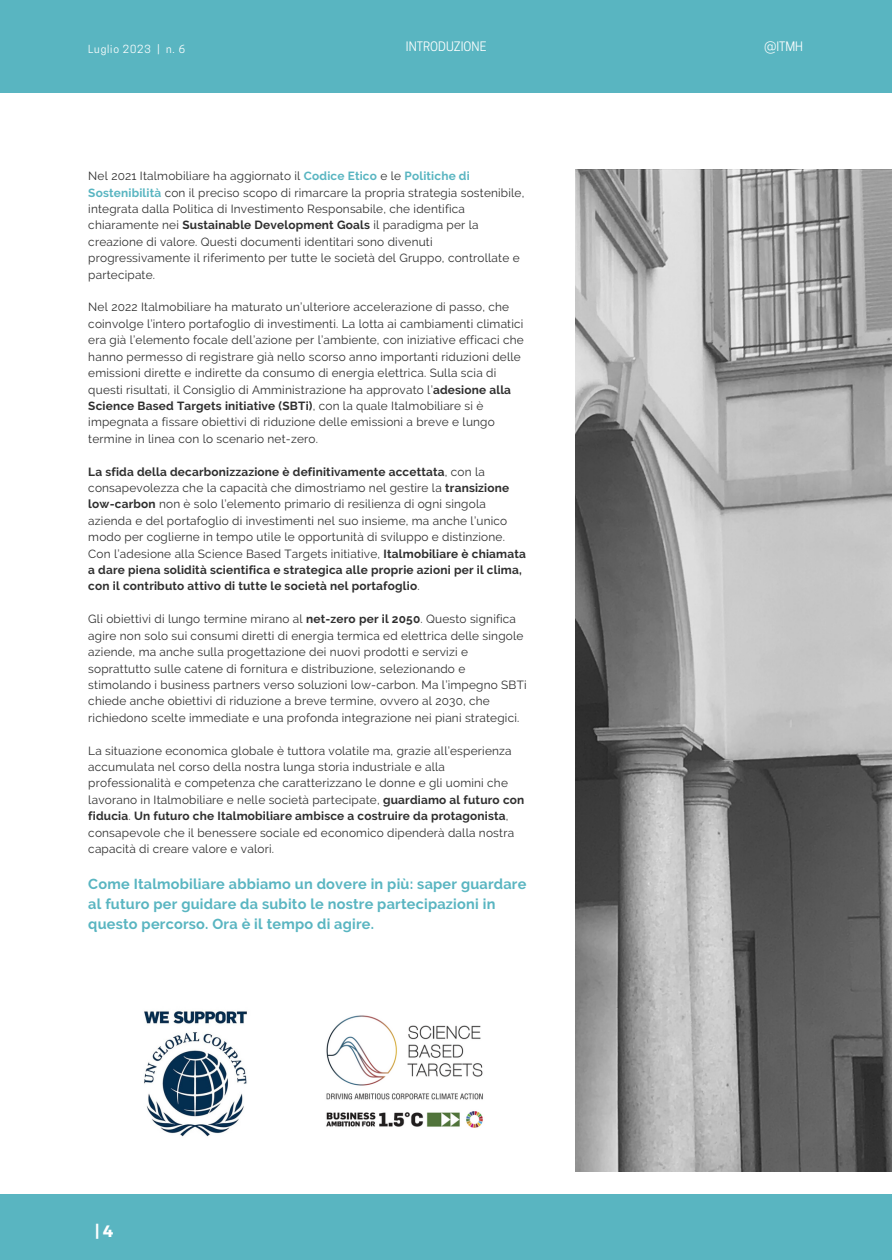
<style>
.page{position:relative;width:892px;height:1260px;background:#fff}
.page>*{position:absolute;margin:0;border:0;box-sizing:border-box;transform-origin:0 0}
.t1{font:700 16.54px "Montserrat";color:#fff}
.t2{font:700 14.44px/20.4px "Raleway";letter-spacing:.015em;color:#59b5c1}
.t3{font:12.25px "Cooper Hewitt";color:#fff}
.t4{font:11.81px/16.4px "Raleway";letter-spacing:.015em;color:#2f2f2f}
.t5{font:10.5px "Cooper Hewitt";letter-spacing:.08em;color:#fff}
.s1{font-weight:700;color:#59b5c1}
.s2{font-weight:700}
</style>
<div class="page">
<div style="left:0;top:1195px;width:891px;height:65px;background:#59b5c1"></div>
<div style="left:0;top:0;width:891px;height:93px;background:#59b5c1"></div>
<img style="left:326px;top:1015px;width:157px;height:113px">
<img style="left:144px;top:1011px;width:103px;height:126px">
<img style="left:575px;top:170px;width:316px;height:1002px">
<p class="t5" style="left:88px;top:45px;width:98px">Luglio 2023 | n. 6</p>
<p class="t3" style="left:406px;top:42px;width:82px">INTRODUZIONE</p>
<p class="t3" style="left:764px;top:42px;width:40px">@ITMH</p>
<p class="t4" style="left:88px;top:168px;width:437px">Nel 2021 Italmobiliare ha aggiornato il <span class="s1">Codice Etico</span> e le <span class="s1">Politiche di Sostenibilità</span> con il preciso scopo di rimarcare la propria strategia sostenibile, integrata dalla Politica di Investimento Responsabile, che identifica chiaramente nei <span class="s2">Sustainable Development Goals</span> il paradigma per la creazione di valore. Questi documenti identitari sono divenuti progressivamente il riferimento per tutte le società del Gruppo, controllate e partecipate.</p>
<p class="t4" style="left:88px;top:299px;width:437px">Nel 2022 Italmobiliare ha maturato un’ulteriore accelerazione di passo, che coinvolge l’intero portafoglio di investimenti. La lotta ai cambiamenti climatici era già l’elemento focale dell’azione per l’ambiente, con iniziative efficaci che hanno permesso di registrare già nello scorso anno importanti riduzioni delle emissioni dirette e indirette da consumo di energia elettrica. Sulla scia di questi risultati, il Consiglio di Amministrazione ha approvato l’<span class="s2">adesione alla Science Based Targets initiative (SBTi)</span>, con la quale Italmobiliare si è impegnata a fissare obiettivi di riduzione delle emissioni a breve e lungo termine in linea con lo scenario net-zero.</p>
<p class="t4" style="left:88px;top:463px;width:439px"><span class="s2">La sfida della decarbonizzazione è definitivamente accettata</span>, con la consapevolezza che la capacità che dimostriamo nel gestire la <span class="s2">transizione low-carbon</span> non è solo l’elemento primario di resilienza di ogni singola azienda e del portafoglio di investimenti nel suo insieme, ma anche l’unico modo per coglierne in tempo utile le opportunità di sviluppo e distinzione.<br>Con l’adesione alla Science Based Targets initiative, <span class="s2">Italmobiliare è chiamata a dare piena solidità scientifica e strategica alle proprie azioni per il clima, con il contributo attivo di tutte le società nel portafoglio</span>.</p>
<p class="t4" style="left:88px;top:611px;width:439px">Gli obiettivi di lungo termine mirano al <span class="s2">net-zero per il 2050</span>. Questo significa agire non solo sui consumi diretti di energia termica ed elettrica delle singole aziende, ma anche sulla progettazione dei nuovi prodotti e servizi e soprattutto sulle catene di fornitura e distribuzione, selezionando e stimolando i business partners verso soluzioni low-carbon. Ma l’impegno SBTi chiede anche obiettivi di riduzione a breve termine, ovvero al 2030, che richiedono scelte immediate e una profonda integrazione nei piani strategici.</p>
<p class="t4" style="left:88px;top:742px;width:437px">La situazione economica globale è tuttora volatile ma, grazie all’esperienza accumulata nel corso della nostra lunga storia industriale e alla professionalità e competenza che caratterizzano le donne e gli uomini che lavorano in Italmobiliare e nelle società partecipate, <span class="s2">guardiamo al futuro con fiducia</span>. <span class="s2">Un futuro che Italmobiliare ambisce a costruire da protagonista</span>, consapevole che il benessere sociale ed economico dipenderà dalla nostra capacità di creare valore e valori.</p>
<p class="t2" style="left:88px;top:873px;width:439px">Come Italmobiliare abbiamo un dovere in più: saper guardare al futuro per guidare da subito le nostre partecipazioni in questo percorso. Ora è il tempo di agire.</p>
<p class="t1" style="left:95px;top:1220px;width:20px">|4</p>
</div>
